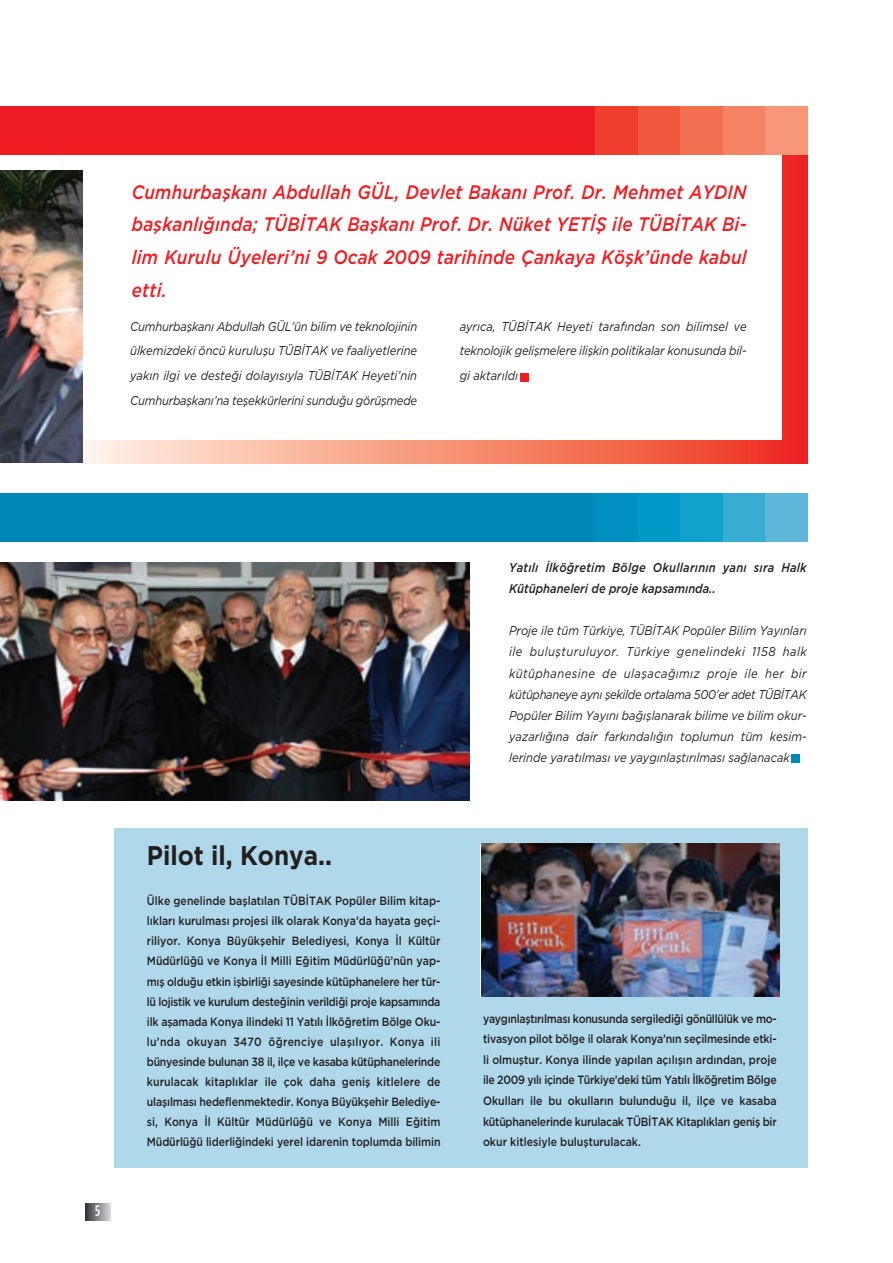
<style>
.page{position:relative;width:893px;height:1263px;background:#fff}
.page>*{position:absolute;margin:0;border:0;box-sizing:border-box;transform-origin:0 0}
.t1{font:700 27px "Gotham TRUN";color:#231f20;scale:.9 1}
.t2{font:italic 500 19.5px/32.8px "Gotham TRUN";letter-spacing:.01em;color:#ee1d23;text-align:justify;scale:.88 1}
.t3{font:500 15px "Gotham Condensed TRUN";color:#fff}
.t4{font:italic 12.75px/21.1px "Gotham TRUN";letter-spacing:-.015em;color:#231f20;text-align:justify;scale:.88 1}
.t5{font:italic 500 12.75px/21.1px "Gotham TRUN";letter-spacing:.02em;color:#231f20;scale:.88 1}
.t6{font:500 12px/20.1px "Gotham TRUN";letter-spacing:-.01em;color:#231f20;text-align:justify;scale:.88 1}
</style>
<div class="page">
<svg style="left:54px;top:155px;width:754px;height:308px;background:#f37768"></svg>
<div style="left:64px;top:138px;width:717px;height:302px;background:#fff"></div>
<div style="left:114px;top:828px;width:694px;height:340px;background:#b0d8eb"></div>
<div style="left:85px;top:1203px;width:26px;height:17px;background:linear-gradient(to right,#373739,#d1d2d6)"></div>
<div style="left:0;top:106px;width:808px;height:49px;background:#ee1d23"></div>
<div style="left:638px;top:106px;width:42px;height:49px;background:#f0593e"></div>
<div style="left:680px;top:106px;width:43px;height:49px;background:#f36f51"></div>
<div style="left:723px;top:106px;width:42px;height:49px;background:#f48465"></div>
<div style="left:765px;top:106px;width:43px;height:49px;background:#f6977a"></div>
<div style="left:595px;top:106px;width:43px;height:49px;background:#ef3e2e"></div>
<img style="left:0;top:170px;width:82px;height:292px">
<div style="left:0;top:493px;width:808px;height:49px;background:#0087ba"></div>
<div style="left:638px;top:493px;width:42px;height:49px;background:#0098c6"></div>
<div style="left:680px;top:493px;width:43px;height:49px;background:#10a1cc"></div>
<div style="left:723px;top:493px;width:42px;height:49px;background:#38acd2"></div>
<div style="left:765px;top:493px;width:43px;height:49px;background:#5eb6d9"></div>
<div style="left:595px;top:493px;width:43px;height:49px;background:#008fc0"></div>
<img style="left:0;top:562px;width:470px;height:238px">
<img style="left:481px;top:844px;width:298px;height:153px">
<div style="left:520px;top:373px;width:9px;height:8px;background:#ee1d23"></div>
<div style="left:791px;top:754px;width:9px;height:9px;background:#0087ba"></div>
<h2 class="t2" style="left:132px;top:175px;width:700px">Cumhurbaşkanı Abdullah GÜL, Devlet Bakanı Prof. Dr. Mehmet AYDIN başkanlığında; TÜBİTAK Başkanı Prof. Dr. Nüket YETİŞ ile TÜBİTAK Bi&shy;lim Kurulu Üyeleri’ni 9 Ocak 2009 tarihinde Çankaya Köşk’ünde kabul etti.</h2>
<p class="t4" style="left:130px;top:314px;width:328px;line-height:24.9px">Cumhurbaşkanı Abdullah GÜL’ün bilim ve teknolojinin ülkemizdeki öncü kuruluşu TÜBİTAK ve faaliyetlerine yakın ilgi ve desteği dolayısıyla TÜBİTAK Heyeti’nin Cumhurbaşkanı’na teşekkürlerini sunduğu görüşmede</p>
<p class="t4" style="left:460px;top:314px;width:328px;line-height:24.9px">ayrıca, TÜBİTAK Heyeti tarafından son bilimsel ve teknolojik gelişmelere ilişkin politikalar konusunda bil&shy;gi aktarıldı</p>
<p class="t3" style="left:95px;top:1203px;width:6px">5</p>
<h1 class="t1" style="left:147px;top:840px;width:207px">Pilot il, Konya..</h1>
<p class="t6" style="left:147px;top:890px;width:335px">Ülke genelinde başlatılan TÜBİTAK Popüler Bilim kitap&shy;lıkları kurulması projesi ilk olarak Konya’da hayata geçi&shy;riliyor. Konya Büyükşehir Belediyesi, Konya İl Kültür Müdürlüğü ve Konya İl Milli Eğitim Müdürlüğü’nün yap&shy;mış olduğu etkin işbirliği sayesinde kütüphanelere her tür&shy;lü lojistik ve kurulum desteğinin verildiği proje kapsamında ilk aşamada Konya ilindeki 11 Yatılı İlköğretim Bölge Oku&shy;lu’nda okuyan 3470 öğrenciye ulaşılıyor. Konya ili bünyesinde bulunan 38 il, ilçe ve kasaba kütüphanelerinde kurulacak kitaplıklar ile çok daha geniş kitlelere de ulaşılması hedeflenmektedir. Konya Büyükşehir Belediye&shy;si, Konya İl Kültür Müdürlüğü ve Konya Milli Eğitim Müdürlüğü liderliğindeki yerel idarenin toplumda bilimin</p>
<p class="t5" style="left:509px;top:556px;width:340px">Yatılı İlköğretim Bölge Okullarının yanı sıra Halk<br>Kütüphaneleri de proje kapsamında..</p>
<p class="t4" style="left:509px;top:620px;width:340px">Proje ile tüm Türkiye, TÜBİTAK Popüler Bilim Yayınları ile buluşturuluyor. Türkiye genelindeki 1158 halk kütüphanesine de ulaşacağımız proje ile her bir kütüphaneye aynı şekilde ortalama 500’er adet TÜBİTAK Popüler Bilim Yayını bağışlanarak bilime ve bilim okur&shy;yazarlığına dair farkındalığın toplumun tüm kesim&shy;lerinde yaratılması ve yaygınlaştırılması sağlanacak</p>
<p class="t6" style="left:483px;top:1008px;width:335px;line-height:20.7px">yaygınlaştırılması konusunda sergilediği gönüllülük ve mo&shy;tivasyon pilot bölge il olarak Konya’nın seçilmesinde etki&shy;li olmuştur. Konya ilinde yapılan açılışın ardından, proje ile 2009 yılı içinde Türkiye’deki tüm Yatılı İlköğretim Bölge Okulları ile bu okulların bulunduğu il, ilçe ve kasaba kütüphanelerinde kurulacak TÜBİTAK Kitaplıkları geniş bir okur kitlesiyle buluşturulacak.</p>
</div>
